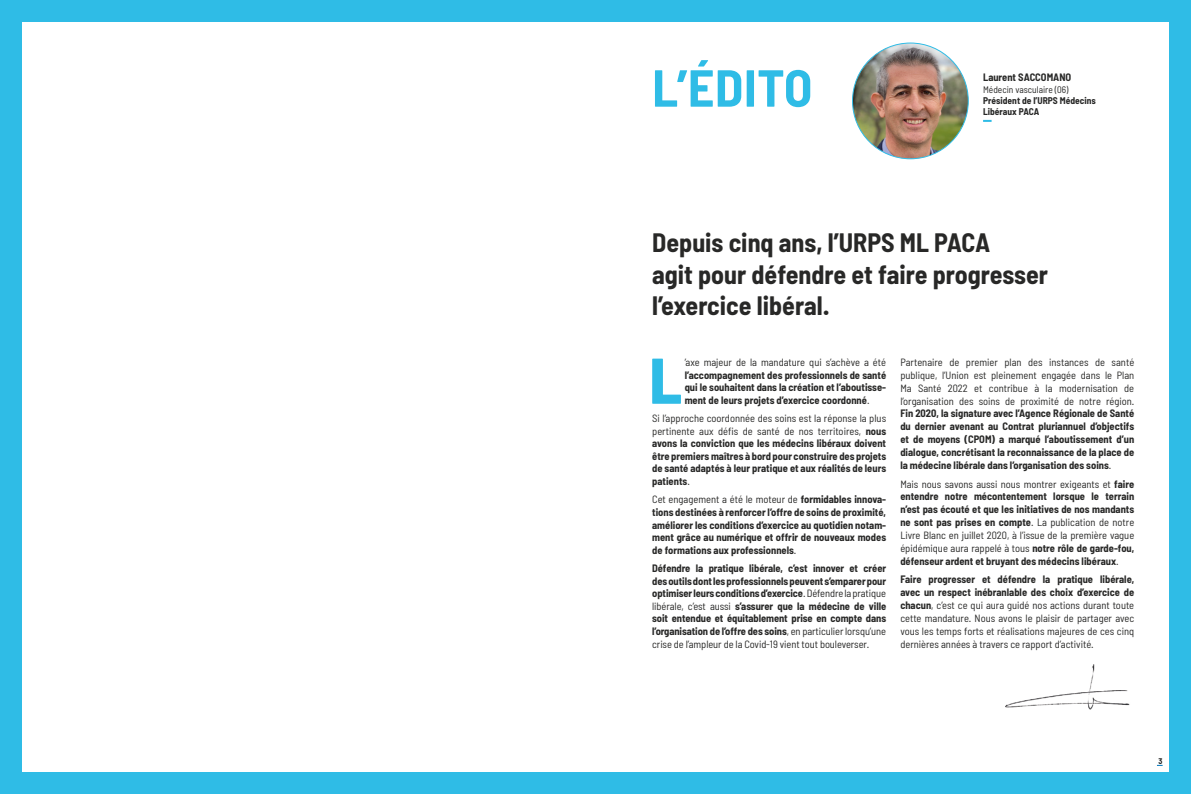
<style>
.page{position:relative;width:1191px;height:794px;background:#fff}
.page>*{position:absolute;margin:0;border:0;box-sizing:border-box;transform-origin:0 0}
.t1{font:800 semi-condensed 64.5px "Barlow";color:#2fbce6}
.t2{font:700 semi-condensed 52px "Barlow";letter-spacing:.01em;color:#2fbce6}
.t3{font:700 semi-condensed 26px/31.2px "Barlow";color:#282827}
.t4{font:700 semi-condensed 10.5px/12.6px "Barlow";color:#282827;text-align:justify}
.t5{font:semi-condensed 10.5px/12.9px "Barlow";color:#282827;text-align:justify}
.t6{font:700 semi-condensed 9.5px/11.4px "Barlow";color:#282827}
.t7{font:semi-condensed 9.5px "Barlow";color:#282827}
.t8{font:700 semi-condensed 8px "Barlow";color:#282827}
.s1{font-weight:400}
.s2{font-weight:700}
</style>
<div class="page">
<div style="left:0;top:0;width:21px;height:794px;background:#2fbce6"></div>
<div style="left:0;top:0;width:1191px;height:21px;background:#2fbce6"></div>
<div style="left:0;top:772px;width:1191px;height:22px;background:#2fbce6"></div>
<div style="left:1169px;top:0;width:22px;height:794px;background:#2fbce6"></div>
<img style="left:1005px;top:664px;width:125px;height:46px">
<svg style="left:983px;top:120px;width:8px;height:2px"></svg>
<img style="left:852px;top:43px;width:116px;height:116px;border-radius:58px">
<h2 class="t2" style="left:652px;top:56px;width:162px">L’ÉDITO</h2>
<p class="t4" style="left:983px;top:71px;width:90px">Laurent SACCOMANO</p>
<p class="t7" style="left:983px;top:83px;width:87px">Médecin vasculaire (06)</p>
<p class="t6" style="left:983px;top:95px;width:114px">Président de l’URPS Médecins<br>Libéraux PACA</p>
<h3 class="t3" style="left:652px;top:227px;width:397px">Depuis cinq ans, l’URPS ML PACA<br>agit pour défendre et faire progresser l’exercice libéral.</h3>
<h1 class="t1" style="left:649px;top:340px;width:34px">L</h1>
<p class="t5" style="left:684px;top:355px;width:203px">’axe majeur de la mandature qui s’achève a été</p>
<p class="t4" style="left:684px;top:368px;width:203px">l’accompagnement des professionnels de santé qui le souhaitent dans la création et l’aboutisse&shy;ment de leurs projets d’exercice coordonné<span class="s1">.</span></p>
<p class="t4" style="left:652px;top:412px;width:235px"><span class="s1">Si l’approche coordonnée des soins est la réponse la plus pertinente aux défis de santé de nos territoires,</span> nous avons la conviction que les médecins libéraux doivent être premiers maîtres à bord pour construire des projets de santé adaptés à leur pratique et aux réalités de leurs patients<span class="s1">.</span></p>
<p class="t4" style="left:652px;top:493px;width:235px"><span class="s1">Cet engagement a été le moteur de</span> formidables innova&shy;tions destinées à renforcer l’offre de soins de proximité, améliorer les conditions d’exercice au quotidien notam&shy;ment grâce au numérique et offrir de nouveaux modes de formations aux professionnels<span class="s1">.</span></p>
<p class="t4" style="left:652px;top:561px;width:235px">Défendre la pratique libérale, c’est innover et créer des outils dont les professionnels peuvent s’emparer pour optimiser leurs conditions d’exercice<span class="s1">. Défendre la pratique libérale, c’est aussi</span> s’assurer que la médecine de ville soit entendue et équitablement prise en compte dans l’organisation de l’offre des soins<span class="s1">, en particulier lorsqu’une crise de l’ampleur de la Covid-19 vient tout bouleverser.</span></p>
<p class="t5" style="left:900px;top:355px;width:235px">Partenaire de premier plan des instances de santé publique, l’Union est pleinement engagée dans le Plan Ma Santé 2022 et contribue à la modernisation de l’organisation des soins de proximité de notre région.</p>
<p class="t4" style="left:900px;top:407px;width:235px;line-height:12.9px">Fin 2020, la signature avec l’Agence Régionale de Santé du dernier avenant au Contrat pluriannuel d’objectifs et de moyens (CPOM) a marqué l’aboutissement d’un dialogue, concrétisant la reconnaissance de la place de la médecine libérale dans l’organisation des soins<span class="s1">.</span></p>
<p class="t4" style="left:900px;top:477px;width:235px;line-height:12.9px"><span class="s1">Mais nous savons aussi nous montrer exigeants et</span> faire entendre notre mécontentement lorsque le terrain n’est pas écouté et que les initiatives de nos mandants ne sont pas prises en compte<span class="s1">. La publication de notre Livre Blanc en juillet 2020, à l’issue de la première vague épidémique aura rappelé à tous</span> notre rôle de garde-fou, défenseur ardent et bruyant des médecins libéraux<span class="s1">.</span></p>
<p class="t5" style="left:900px;top:573px;width:235px"><span class="s2">Faire progresser et défendre la pratique libérale, avec un respect inébranlable des choix d’exercice de chacun</span>, c’est ce qui aura guidé nos actions durant toute cette mandature. Nous avons le plaisir de partager avec vous les temps forts et réalisations majeures de ces cinq dernières années à travers ce rapport d’activité.</p>
<p class="t8" style="left:1158px;top:756px;width:5px">3</p>
</div>
